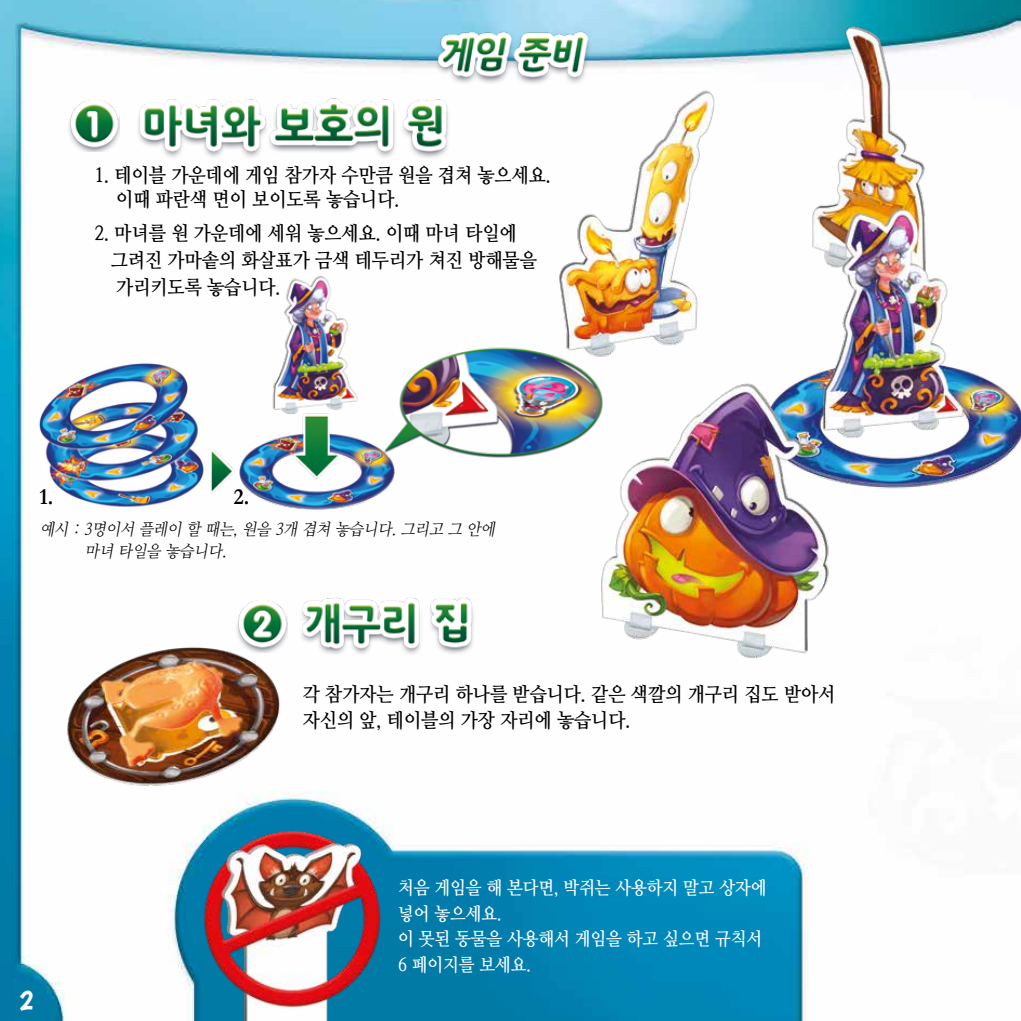
<style>
.page{position:relative;width:1021px;height:1021px;background:#fff}
.page>*{position:absolute;margin:0;border:0;box-sizing:border-box;transform-origin:0 0}
.t1{font:30px "Boogaloo";color:#fff}
.t2{font:700 23.1px "Garamond";color:#000;scale:.91 1}
.t3{font:19.8px/27px "Nanum Myeongjo OTF Bold";color:#000;scale:.91 1}
.t4{font:18.15px/25.5px "Nanum Myeongjo OTF Bold";color:#fff;scale:.91 1}
.t5{font:italic 16.5px/21px "Nanum Myeongjo OTF";color:#000;scale:.91 1}
</style>
<div class="page">
<img style="left:0;top:0;width:1020px;height:1020px">
<img style="left:0;top:21px;width:1020px;height:798px">
<img style="left:141px;top:27px;width:739px;height:65px">
<img style="left:128px;top:92px;width:327px;height:73px">
<img style="left:264px;top:582px;width:247px;height:93px">
<img style="left:31px;top:272px;width:598px;height:251px">
<img style="left:1019px;top:839px;width:1px;height:64px">
<img style="left:66px;top:99px;width:54px;height:53px">
<img style="left:234px;top:599px;width:54px;height:54px">
<img style="left:187px;top:817px;width:209px;height:203px">
<p class="t3" style="left:116px;top:162px;width:479px;line-height:24px;text-indent:-22px">1. 테이블 가운데에 게임 참가자 수만큼 원을 겹쳐 놓으세요. 이때 파란색 면이 보이도록 놓습니다.</p>
<p class="t3" style="left:111px;top:219px;width:469px;text-indent:-16px">2. 마녀를 원 가운데에 세워 놓으세요. 이때 마녀 타일에 그려진 가마솥의 화살표가 금색 테두리가 쳐진 방해물을 가리키도록 놓습니다.</p>
<p class="t2" style="left:40px;top:481px;width:17px">1.</p>
<p class="t2" style="left:234px;top:481px;width:18px">2.</p>
<p class="t5" style="left:85px;top:518px;width:456px;text-indent:-45px">예시 : 3명이서 플레이 할 때는, 원을 3개 겹쳐 놓습니다. 그리고 그 안에 마녀 타일을 놓습니다.</p>
<p class="t3" style="left:303px;top:681px;width:586px;line-height:25.5px">각 참가자는 개구리 하나를 받습니다. 같은 색깔의 개구리 집도 받아서 자신의 앞, 테이블의 가장 자리에 놓습니다.</p>
<h1 class="t1" style="left:19px;top:981px;width:16px">2</h1>
<p class="t4" style="left:398px;top:874px;width:406px">처음 게임을 해 본다면, 박쥐는 사용하지 말고 상자에 넣어 놓으세요.<br>이 못된 동물을 사용해서 게임을 하고 싶으면 규칙서<br>6 페이지를 보세요.</p>
</div>
